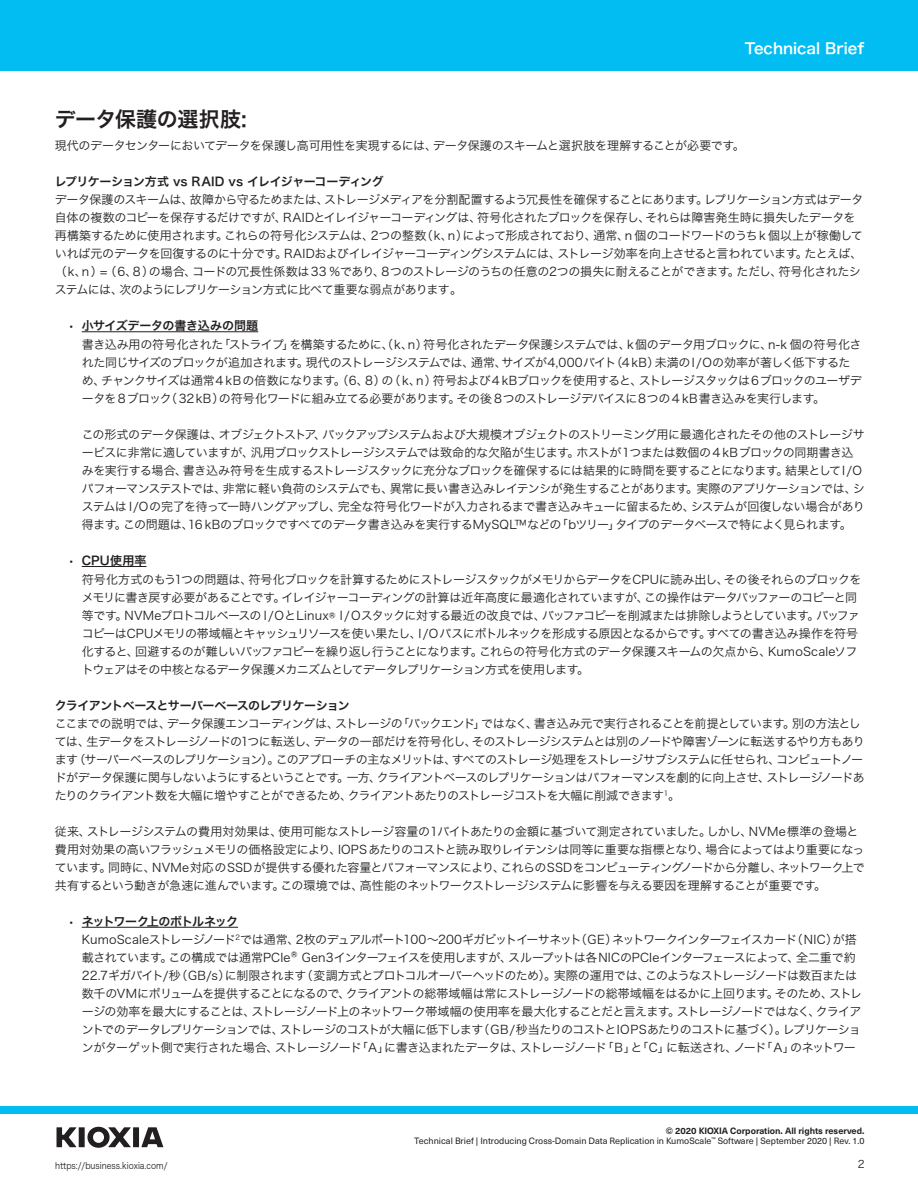
<style>
.page{position:relative;width:918px;height:1188px;background:#fff}
.page>*{position:absolute;margin:0;border:0;box-sizing:border-box;transform-origin:0 0}
.t1{font:21px "Hira Kaku Pro W6";letter-spacing:-.015em;color:#231f20}
.t2{font:15px "Hira Kaku Pro W6";color:#fff}
.t3{font:12px/18px "Hira Kaku Pro W3";letter-spacing:-.045em;color:#231f20}
.t4{font:12px "Hira Kaku Pro W6";letter-spacing:-.045em;color:#231f20}
.t5{font:12px "Hira Kaku Pro W3";letter-spacing:-.025em;color:#231f20}
.t6{font:12px "Hira Kaku Pro W6";letter-spacing:-.015em;color:#231f20}
.t7{font:12px "Hira Kaku Pro W6";letter-spacing:-.08em;color:#231f20}
.t8{font:10.5px "Hira Kaku Pro W3";color:#231f20}
.t9{font:9px/10.8px "Neue Haas Unica W1 G";color:#231f20;text-align:right}
.t10{font:9px "Hira Kaku Pro W3";color:#231f20;scale:.89 1}
.s1{font-weight:700}
</style>
<div class="page">
<div style="left:0;top:1106px;width:918px;height:8px;background:#01bdf2"></div>
<div style="left:0;top:0;width:918px;height:71px;background:#01bdf2"></div>
<svg style="left:57px;top:1127px;width:106px;height:21px"></svg>
<hr style="left:82px;top:331px;width:176px;height:1px;background:#231f20">
<hr style="left:82px;top:566px;width:64px;height:1px;background:#231f20">
<hr style="left:82px;top:927px;width:156px;height:1px;background:#231f20">
<p class="t2" style="left:745px;top:35px;width:121px">Technical Brief</p>
<h1 class="t1" style="left:55px;top:100px;width:194px">データ保護の選択肢:</h1>
<p class="t5" style="left:55px;top:135px;width:692px">現代のデータセンターにおいてデータを保護し高可用性を実現するには、データ保護のスキームと選択肢を理解することが必要です。</p>
<p class="t4" style="left:55px;top:171px;width:330px">レプリケーション方式 vs RAID vs イレイジャーコーディング</p>
<p class="t3" style="left:55px;top:190px;width:810px">データ保護のスキームは、故障から守るためまたは、ストレージメディアを分割配置するよう冗長性を確保することにあります。レプリケーション方式はデータ自体の複数のコピーを保存するだけですが、RAIDとイレイジャーコーディングは、符号化されたブロックを保存し、それらは障害発生時に損失したデータを再構築するために使用されます。これらの符号化システムは、2つの整数（k、n）によって形成されており、通常、n 個のコードワードのうちk 個以上が稼働していれば元のデータを回復するのに十分です。RAIDおよびイレイジャーコーディングシステムには、ストレージ効率を向上させると言われています。たとえば、（k、n ）=（6、8 ）の場合、コードの冗長性係数は33 ％であり、8つのストレージのうちの任意の2つの損失に耐えることができます。ただし、符号化されたシステムには、次のようにレプリケーション方式に比べて重要な弱点があります。</p>
<p class="t6" style="left:68px;top:315px;width:192px">• 小サイズデータの書き込みの問題</p>
<p class="t3" style="left:82px;top:334px;width:782px">書き込み用の符号化された「ストライプ」を構築するために、（k、n）符号化されたデータ保護システムでは、k個のデータ用ブロックに、n-k 個の符号化された同じサイズのブロックが追加されます。現代のストレージシステムでは、通常、サイズが4,000バイト（4 kB）未満のI/Oの効率が著しく低下するため、チャンクサイズは通常4 kBの倍数になります。（6、8）の（ k、n ）符号および4 kBブロックを使用すると、ストレージスタックは6ブロックのユーザデータを8ブロック（ 32kB）の符号化ワードに組み立てる必要があります。その後 8つのストレージデバイスに8つの4 kB書き込みを実行します。</p>
<p class="t3" style="left:82px;top:424px;width:784px">この形式のデータ保護は、オブジェクトストア、バックアップシステムおよび大規模オブジェクトのストリーミング用に最適化されたその他のストレージサービスに非常に適していますが、汎用ブロックストレージシステムでは致命的な欠陥が生じます。ホストが1つまたは数個の4 kBブロックの同期書き込みを実行する場合、書き込み符号を生成するストレージスタックに充分なブロックを確保するには結果的に時間を要することになります。結果としてI/Oパフォーマンステストでは、非常に軽い負荷のシステムでも、異常に長い書き込みレイテンシが発生することがあります。実際のアプリケーションでは、システムは I/Oの完了を待って一時ハングアップし、完全な符号化ワードが入力されるまで書き込みキューに留まるため、システムが回復しない場合があり得ます。この問題は、16 kBのブロックですべてのデータ書き込みを実行するMySQL™などの「bツリー」タイプのデータベースで特によく見られます。</p>
<p class="t4" style="left:68px;top:549px;width:80px">• CPU使用率</p>
<p class="t3" style="left:82px;top:569px;width:781px">符号化方式のもう1つの問題は、符号化ブロックを計算するためにストレージスタックがメモリからデータをCPUに読み出し、その後それらのブロックをメモリに書き戻す必要があることです。イレイジャーコーディングの計算は近年高度に最適化されていますが、この操作はデータバッファーのコピーと同等です。NVMeプロトコルベースの I /OとLinux® I /Oスタックに対する最近の改良では、バッファコピーを削減または排除しようとしています。バッファコピーはCPUメモリの帯域幅とキャッシュリソースを使い果たし、I /Oパスにボトルネックを形成する原因となるからです。すべての書き込み操作を符号化すると、回避するのが難しいバッファコピーを繰り返し行うことになります。これらの符号化方式のデータ保護スキームの欠点から、KumoScaleソフトウェアはその中核となるデータ保護メカニズムとしてデータレプリケーション方式を使用します。</p>
<p class="t4" style="left:55px;top:694px;width:297px">クライアントベースとサーバーベースのレプリケーション</p>
<p class="t3" style="left:55px;top:713px;width:811px">ここまでの説明では、データ保護エンコーディングは、ストレージの「バックエンド」ではなく、書き込み元で実行されることを前提としています。別の方法としては、生データをストレージノードの1つに転送し、データの一部だけを符号化し、そのストレージシステムとは別のノードや障害ゾーンに転送するやり方もあります（サーバーベースのレプリケーション）。このアプローチの主なメリットは、すべてのストレージ処理をストレージサブシステムに任せられ、コンピュートノードがデータ保護に関与しないようにするということです。一方、クライアントベースのレプリケーションはパフォーマンスを劇的に向上させ、ストレージノードあたりのクライアント数を大幅に増やすことができるため、クライアントあたりのストレージコストを大幅に削減できます<sup>1</sup>。</p>
<p class="t3" style="left:55px;top:821px;width:812px">従来、ストレージシステムの費用対効果は、使用可能なストレージ容量の1バイトあたりの金額に基づいて測定されていました。しかし、NVMe標準の登場と費用対効果の高いフラッシュメモリの価格設定により、IOPS あたりのコストと読み取りレイテンシは同等に重要な指標となり、場合によってはより重要になっています。同時に、NVMe対応のSSDが提供する優れた容量とパフォーマンスにより、これらのSSDをコンピューティングノードから分離し、ネットワーク上で共有するという動きが急速に進んでいます。この環境では、高性能のネットワークストレージシステムに影響を与える要因を理解することが重要です。</p>
<p class="t7" style="left:68px;top:910px;width:171px">• ネットワーク上のボトルネック</p>
<p class="t3" style="left:82px;top:930px;width:782px">KumoScaleストレージノード<sup>2</sup>では通常、2枚のデュアルポート100～200ギガビットイーサネット（GE）ネットワークインターフェイスカード（NIC）が搭載されています。この構成では通常PCIe® Gen3インターフェイスを使用しますが、スループットは各NICのPCIeインターフェースによって、全二重で約22.7ギガバイト/秒（GB/s）に制限されます（変調方式とプロトコルオーバーヘッドのため）。実際の運用では、このようなストレージノードは数百または数千のVMにボリュームを提供することになるので、クライアントの総帯域幅は常にストレージノードの総帯域幅をはるかに上回ります。そのため、ストレージの効率を最大にすることは、ストレージノード上のネットワーク帯域幅の使用率を最大化することだと言えます。ストレージノードではなく、クライアントでのデータレプリケーションでは、ストレージのコストが大幅に低下します（GB/秒当たりのコストとIOPSあたりのコストに基づく）。レプリケーションがターゲット側で実行された場合、ストレージノード「A」に書き込まれたデータは、ストレージノード「B」と「C」に転送され、ノード「A」のネットワー</p>
<p class="t9" style="left:414px;top:1125px;width:452px"><span class="s1">© 2020 KIOXIA Corporation. All rights reserved.<br></span>Technical Brief | Introducing Cross-Domain Data Replication in KumoScale<sup>™</sup> Software | September 2020 | Rev. 1.0</p>
<p class="t10" style="left:55px;top:1158px;width:128px">https://business.kioxia.com/</p>
<p class="t8" style="left:858px;top:1155px;width:8px">2</p>
</div>
